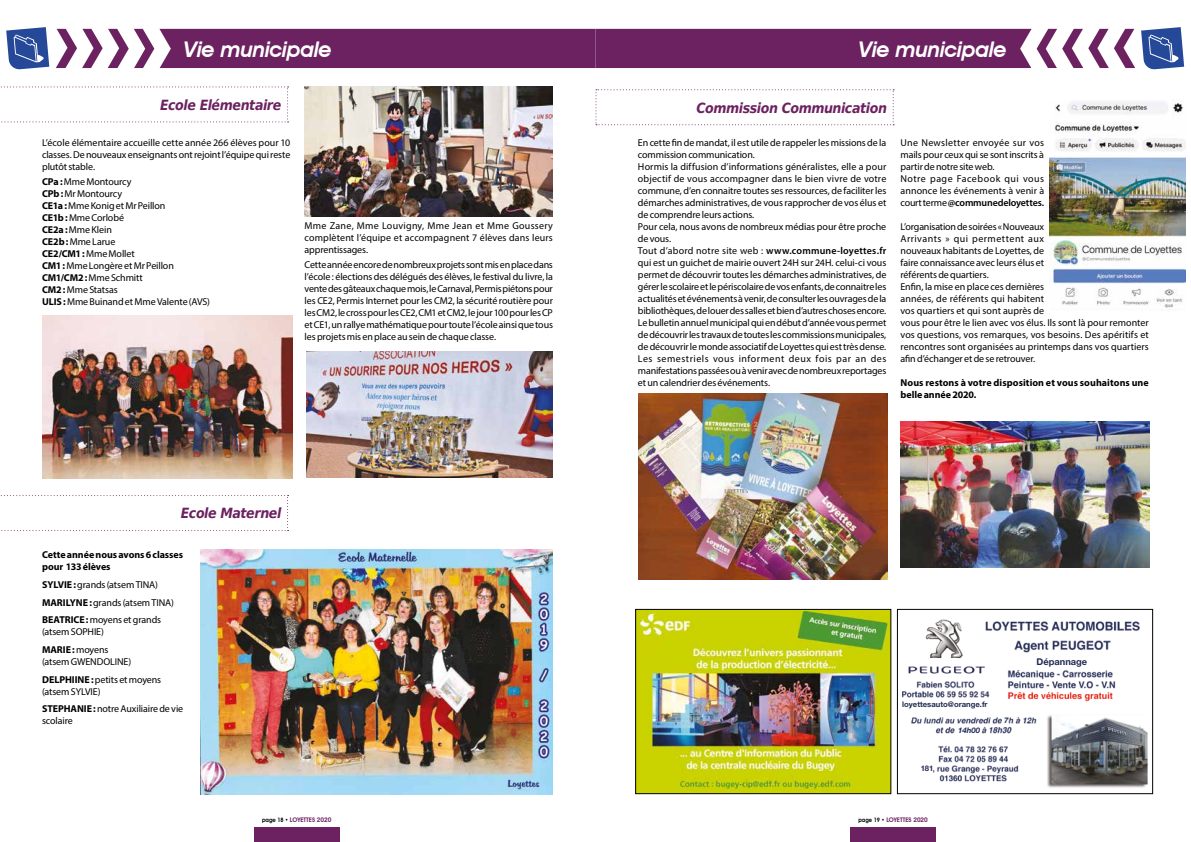
<style>
.page{position:relative;width:1191px;height:842px;background:#fff}
.page>*{position:absolute;margin:0;border:0;box-sizing:border-box;transform-origin:0 0}
.t1{font:italic 600 21.6px "Avant Garde IT Cby BT";letter-spacing:-.015em;color:#fff}
.t2{font:italic 700 14px "Bitstream Vera Sans";letter-spacing:-.035em;color:#6c2160;scale:.9 1}
.t3{font:10px/12px "Myriad Pro";letter-spacing:-.01em;color:#000}
.t4{font:10px/12px "Myriad Pro";letter-spacing:.01em;color:#000}
.t5{font:700 10px/12px "Myriad Pro";color:#000}
.t6{font:700 9.3px "Helvetica Neue LT Std";color:#202a51}
.t7{font:700 7.7px "Helvetica Neue LT Std";color:#202a51}
.t8{font:italic 700 7.7px "Helvetica Neue LT Std";color:#212b51}
.t9{font:700 7.7px "Helvetica Neue LT Std";color:#212b51}
.t10{font:600 6.3px "Avant Garde IT Cby BT";color:#6c2160}
.s1{font-weight:700}
.s2{font-size:6px;color:#000}
.s3{font-weight:600}
.s4{color:#212b51}
</style>
<div class="page">
<div style="left:254px;top:828px;width:85px;height:14px;background:#6c2160"></div>
<svg style="left:0;top:86px;width:288px;height:36px"></svg>
<svg style="left:0;top:495px;width:288px;height:36px"></svg>
<svg style="left:595px;top:89px;width:299px;height:36px"></svg>
<svg style="left:6px;top:27px;width:43px;height:43px;background:#5973b1"></svg>
<svg style="left:56px;top:29px;width:1079px;height:39px;background:#7f3e75"></svg>
<svg style="left:1141px;top:27px;width:43px;height:43px;background:#5973b1"></svg>
<div style="left:850px;top:828px;width:85px;height:14px;background:#6c2160"></div>
<img style="left:638px;top:393px;width:249px;height:187px">
<img style="left:900px;top:421px;width:249px;height:146px">
<img style="left:1049px;top:102px;width:136px;height:208px">
<img style="left:637px;top:611px;width:252px;height:181px">
<div style="left:635px;top:609px;width:256px;height:185px;border:1px solid #000"></div>
<img style="left:902px;top:619px;width:246px;height:169px">
<div style="left:904px;top:699px;width:81px;height:10px;background:#fff"></div>
<div style="left:1009px;top:657px;width:112px;height:40px;background:#fff"></div>
<img style="left:1007px;top:666px;width:109px;height:37px">
<svg style="left:1001px;top:715px;width:8px;height:10px"></svg>
<div style="left:926px;top:761px;width:7px;height:11px;background:#fff"></div>
<div style="left:957px;top:726px;width:24px;height:9px;background:#fff"></div>
<div style="left:897px;top:609px;width:255px;height:185px;border:1px solid #000"></div>
<img style="left:43px;top:315px;width:249px;height:164px">
<img style="left:304px;top:86px;width:249px;height:130px">
<img style="left:306px;top:351px;width:247px;height:126px">
<img style="left:201px;top:549px;width:352px;height:245px">
<h1 class="t1" style="left:184px;top:37px;width:149px">Vie municipale</h1>
<h1 class="t1" style="left:859px;top:37px;width:149px">Vie municipale</h1>
<h2 class="t2" style="left:160px;top:97px;width:136px">Ecole Elémentaire</h2>
<p class="t3" style="left:42px;top:137px;width:250px;text-align:justify">L’école élémentaire accueille cette année 266 élèves pour 10 classes. De nouveaux enseignants ont rejoint l’équipe qui reste plutôt stable.</p>
<p class="t3" style="left:42px;top:175px;width:170px"><span class="s1">CPa :</span> Mme Montourcy<br><span class="s1">CPb :</span> Mr Montourcy<br><span class="s1">CE1a :</span> Mme Konig et Mr Peillon<br><span class="s1">CE1b :</span> Mme Corlobé<br><span class="s1">CE2a :</span> Mme Klein<br><span class="s1">CE2b :</span> Mme Larue<br><span class="s1">CE2/CM1 :</span> Mme Mollet<br><span class="s1">CM1 :</span> Mme Longère et Mr Peillon<br><span class="s1">CM1/CM2 :</span> Mme Schmitt<br><span class="s1">CM2 :</span> Mme Statsas<br><span class="s1">ULIS :</span> Mme Buinand et Mme Valente (AVS)</p>
<p class="t3" style="left:304px;top:220px;width:250px;text-align:justify">Mme Zane, Mme Louvigny, Mme Jean et Mme Goussery complètent l’équipe et accompagnent 7 élèves dans leurs apprentissages.</p>
<p class="t3" style="left:304px;top:259px;width:250px;text-align:justify">Cette année encore de nombreux projets sont mis en place dans l’école : élections des délégués des élèves, le festival du livre, la vente des gâteaux chaque mois, le Carnaval, Permis piétons pour les CE2, Permis Internet pour les CM2, la sécurité routière pour les CM2, le cross pour les CE2, CM1 et CM2, le jour 100 pour les CP et CE1, un rallye mathématique pour toute l’école ainsi que tous les projets mis en place au sein de chaque classe.</p>
<h2 class="t2" style="left:181px;top:505px;width:113px">Ecole Maternel</h2>
<p class="t5" style="left:42px;top:549px;width:143px">Cette année nous avons 6 classes pour 133 élèves</p>
<p class="t3" style="left:42px;top:576px;width:133px;line-height:17.7px"><span class="s1">SYLVIE :</span> grands (atsem TINA)<br><span class="s1">MARILYNE :</span> grands (atsem TINA)<br><span class="s1">BEATRICE :</span> moyens et grands</p>
<p class="t3" style="left:42px;top:623px;width:68px;line-height:17.7px">(atsem SOPHIE)<br><span class="s1">MARIE :</span> moyens</p>
<p class="t3" style="left:42px;top:653px;width:121px;line-height:17.7px">(atsem GWENDOLINE)<br><span class="s1">DELPHIINE :</span> petits et moyens</p>
<p class="t3" style="left:42px;top:682px;width:143px;line-height:17.7px">(atsem SYLVIE)<br><span class="s1">STEPHANIE :</span> notre Auxiliaire de vie</p>
<p class="t3" style="left:42px;top:715px;width:32px">scolaire</p>
<p class="t10" style="left:262px;top:816px;width:71px"><span class="s2">page 18 •</span> LOYETTES 2020</p>
<h2 class="t2" style="left:696px;top:100px;width:213px">Commission Communication</h2>
<p class="t3" style="left:638px;top:137px;width:250px">En cette fin de mandat, il est utile de rappeler les missions de la commission communication.<br>Hormis la diffusion d’informations généralistes, elle a pour objectif de vous accompagner dans le bien vivre de votre commune, d’en connaitre toutes ses ressources, de faciliter les démarches administratives, de vous rapprocher de vos élus et de comprendre leurs actions.<br>Pour cela, nous avons de nombreux médias pour être proche de vous.<br>Tout d’abord notre site web : <span class="s3">www.commune-loyettes.fr </span>qui est un guichet de mairie ouvert 24H sur 24H. celui-ci vous permet de découvrir toutes les démarches administratives, de gérer le scolaire et le périscolaire de vos enfants, de connaitre les actualités et événements à venir, de consulter les ouvrages de la bibliothèques, de louer des salles et bien d’autres choses encore.<br>Le bulletin annuel municipal qui en début d’année vous permet de découvrir les travaux de toutes les commissions municipales, de découvrir le monde associatif de Loyettes qui est très dense.<br>Les semestriels vous informent deux fois par an des manifestations passées ou à venir avec de nombreux reportages et un calendrier des événements.</p>
<p class="t4" style="left:900px;top:137px;width:145px">Une Newsletter envoyée sur vos mails pour ceux qui se sont inscrits à partir de notre site web.<br>Notre page Facebook qui vous annonce les événements à venir à court terme <span class="s3">@communedeloyettes.</span></p>
<p class="t3" style="left:900px;top:221px;width:250px">L’organisation de soirées « Nouveaux<br>Arrivants » qui permettent aux<br>nouveaux habitants de Loyettes, de<br>faire connaissance avec leurs élus et<br>référents de quartiers.<br>Enfin, la mise en place ces dernières<br>années, de référents qui habitent<br>vos quartiers et qui sont auprès de<br>vous pour être le lien avec vos élus. Ils sont là pour remonter vos questions, vos remarques, vos besoins. Des apéritifs et rencontres sont organisées au printemps dans vos quartiers afin d’échanger et de se retrouver.</p>
<p class="t5" style="left:900px;top:376px;width:250px">Nous restons à votre disposition et vous souhaitons une belle année 2020.</p>
<p class="t7" style="left:902px;top:699px;width:87px"><span class="s4">lo</span>yettesauto@orange.fr</p>
<p class="t9" style="left:920px;top:763px;width:14px">181</p>
<p class="t8" style="left:958px;top:725px;width:23px">14h00</p>
<p class="t8" style="left:1004px;top:715px;width:6px">7</p>
<p class="t10" style="left:858px;top:816px;width:71px"><span class="s2">page 19 •</span> LOYETTES 2020</p>
<p class="t6" style="left:1036px;top:656px;width:52px">Dépannage</p>
</div>
